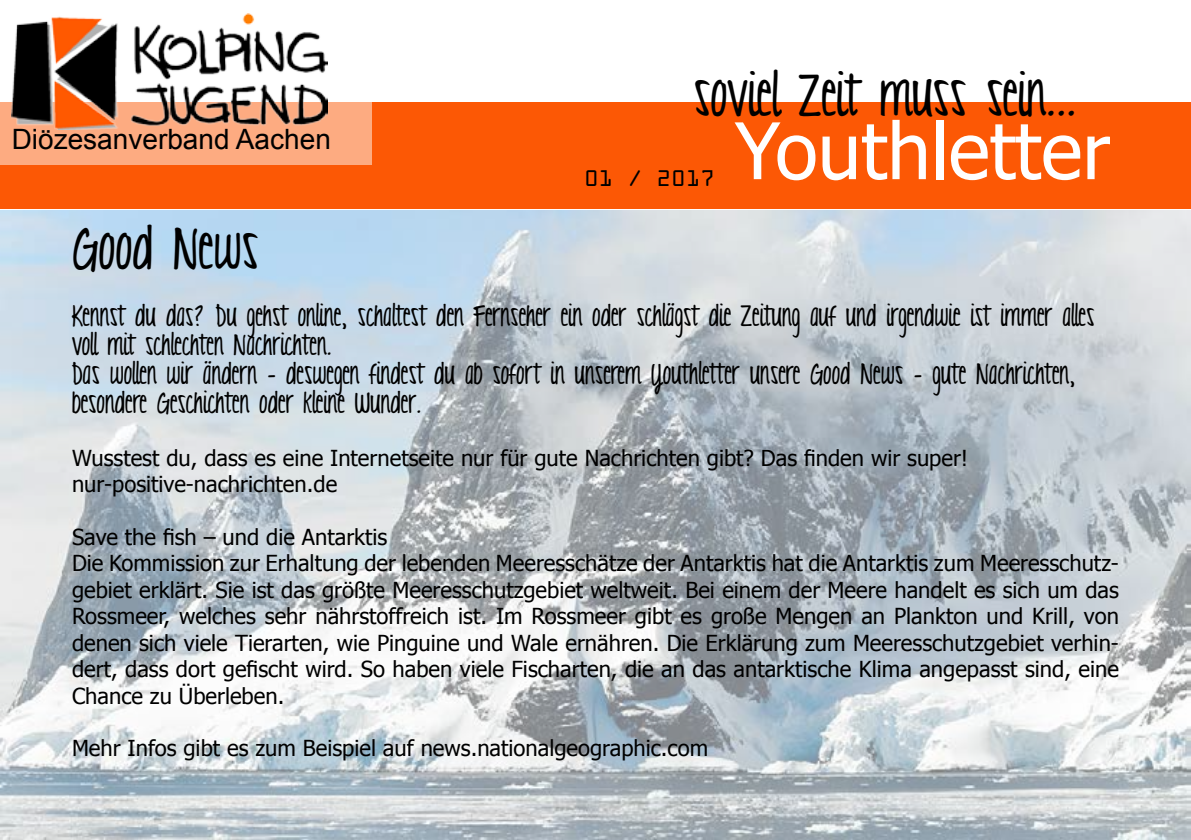
<style>
.page{position:relative;width:1191px;height:840px;background:#fff}
.page>*{position:absolute;margin:0;border:0;box-sizing:border-box;transform-origin:0 0}
.t1{font:78px "Tahoma";color:#fff}
.t2{font:48px "KG Love You Through It";color:#000}
.t3{font:28px "Arial";color:#000}
.t4{font:24px/28.8px "KG Love You Through It";color:#000}
.t5{font:24px "OCRA Extended";color:#000}
.t6{font:22px/26.4px "Tahoma";color:#000}
</style>
<div class="page">
<img style="left:0;top:210px;width:1191px;height:629px">
<div style="left:0;top:102px;width:1191px;height:107px;background:#fc5805"></div>
<svg style="left:0;top:13px;width:371px;height:152px;fill:#fdab81"></svg>
<img style="left:12px;top:14px;width:315px;height:115px">
<p class="t3" style="left:12px;top:121px;width:321px">Diözesanverband Aachen</p>
<h2 class="t2" style="left:693px;top:71px;width:384px">soviel Zeit muss sein...</h2>
<p class="t5" style="left:584px;top:165px;width:132px">01 / 2017</p>
<h1 class="t1" style="left:735px;top:98px;width:377px">Youthletter</h1>
<h2 class="t2" style="left:72px;top:224px;width:188px">Good News</h2>
<p class="t4" style="left:72px;top:303px;width:1024px">Kennst du das? Du gehst online, schaltest den Fernseher ein oder schlägst die Zeitung auf und irgendwie ist immer alles voll mit schlechten Nachrichten.<br>Das wollen wir ändern – deswegen findest du ab sofort in unserem Youthletter unsere Good News – gute Nachrichten, besondere Geschichten oder kleine Wunder.</p>
<p class="t6" style="left:72px;top:443px;width:897px">Wusstest du, dass es eine Internetseite nur für gute Nachrichten gibt? Das finden wir super! nur-positive-nachrichten.de</p>
<p class="t6" style="left:72px;top:522px;width:1048px">Save the fish – und die Antarktis<br>Die Kommission zur Erhaltung der lebenden Meeresschätze der Antarktis hat die Antarktis zum Meeresschutz&shy;gebiet erklärt. Sie ist das größte Meeresschutzgebiet weltweit. Bei einem der Meere handelt es sich um das Rossmeer, welches sehr nährstoffreich ist. Im Rossmeer gibt es große Mengen an Plankton und Krill, von denen sich viele Tierarten, wie Pinguine und Wale ernähren. Die Erklärung zum Meeresschutzgebiet verhin&shy;dert, dass dort gefischt wird. So haben viele Fischarten, die an das antarktische Klima angepasst sind, eine Chance zu Überleben.</p>
<p class="t6" style="left:72px;top:733px;width:637px">Mehr Infos gibt es zum Beispiel auf news.nationalgeographic.com</p>
</div>
